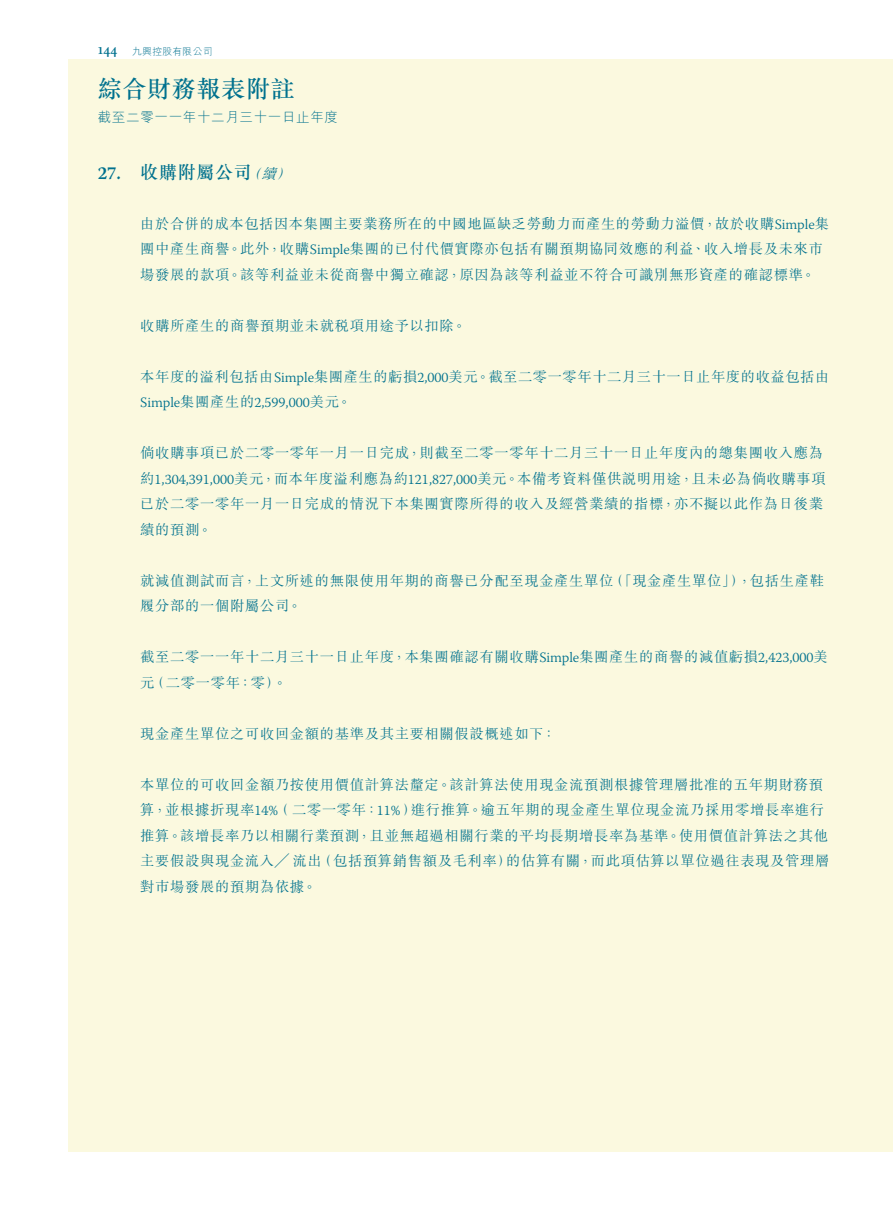
<style>
.page{position:relative;width:893px;height:1212px;background:#fff}
.page>*{position:absolute;margin:0;border:0;box-sizing:border-box;transform-origin:0 0}
.t1{font:500 24px "M Sung HK";letter-spacing:.03em;color:#00718e}
.Heading_1{font:500 18px "M Sung HK";letter-spacing:.04em;color:#00718e}
.Body_Text{font:300 14.25px/25.5px "M Sung HK";letter-spacing:.05em;color:#00718e}
.t2{font:300 13.5px "M Hei HK";letter-spacing:.05em;color:#00718e}
.t3{font:300 9.75px "M Hei HK";letter-spacing:.035em;color:#00718e}
.s1{font-family:"Plantagenet Cherokee";font-weight:400;font-size:15px}
.s2{font-family:"Warnock Pro";font-weight:600}
.s3{font-weight:300;font-style:italic;font-size:14.25px}
.s4{font-family:"Warnock Pro"}
</style>
<div class="page">
<div style="left:68px;top:60px;width:825px;height:1092px;background:#fbf9df"></div>
<p class="t3" style="left:98px;top:46px;width:116px"><span class="s1">144</span> 九興控股有限公司</p>
<h1 class="t1" style="left:98px;top:73px;width:199px">綜合財務報表附註</h1>
<p class="t2" style="left:98px;top:110px;width:242px">截至二零一一年十二月三十一日止年度</p>
<p class="Heading_1" style="left:98px;top:160px;width:199px"><span class="s2">27.</span> 收購附屬公司<span class="s3">（續）</span></p>
<p class="Body_Text" style="left:140px;top:210px;width:690px">由於合併的成本包括因本集團主要業務所在的中國地區缺乏勞動力而產生的勞動力溢價，故於收購<span class="s4">Simple</span>集團中產生商譽。此外，收購<span class="s4">Simple</span>集團的已付代價實際亦包括有關預期協同效應的利益、收入增長及未來市場發展的款項。該等利益並未從商譽中獨立確認，原因為該等利益並不符合可識別無形資產的確認標準。</p>
<p class="Body_Text" style="left:140px;top:312px;width:327px">收購所產生的商譽預期並未就稅項用途予以扣除。</p>
<p class="Body_Text" style="left:140px;top:363px;width:690px">本年度的溢利包括由<span class="s4">Simple</span>集團產生的虧損<span class="s4">2,000</span>美元。截至二零一零年十二月三十一日止年度的收益包括由<br><span class="s4">Simple</span>集團產生的<span class="s4">2,599,000</span>美元。</p>
<p class="Body_Text" style="left:140px;top:439px;width:687px">倘收購事項已於二零一零年一月一日完成，則截至二零一零年十二月三十一日止年度內的總集團收入應為約<span class="s4">1,304,391,000</span>美元，而本年度溢利應為約<span class="s4">121,827,000</span>美元。本備考資料僅供說明用途，且未必為倘收購事項已於二零一零年一月一日完成的情況下本集團實際所得的收入及經營業績的指標，亦不擬以此作為日後業績的預測。</p>
<p class="Body_Text" style="left:140px;top:567px;width:685px">就減值測試而言，上文所述的無限使用年期的商譽已分配至現金產生單位（「現金產生單位」），包括生產鞋履分部的一個附屬公司。</p>
<p class="Body_Text" style="left:140px;top:643px;width:689px">截至二零一一年十二月三十一日止年度，本集團確認有關收購<span class="s4">Simple</span>集團產生的商譽的減值虧損<span class="s4">2,423,000</span>美元（二零一零年：零）。</p>
<p class="Body_Text" style="left:140px;top:720px;width:417px">現金產生單位之可收回金額的基準及其主要相關假設概述如下：</p>
<p class="Body_Text" style="left:140px;top:771px;width:690px">本單位的可收回金額乃按使用價值計算法釐定。該計算法使用現金流預測根據管理層批准的五年期財務預算，並根據折現率<span class="s4">14%</span>（二零一零年：<span class="s4">11%</span>）進行推算。逾五年期的現金產生單位現金流乃採用零增長率進行推算。該增長率乃以相關行業預測，且並無超過相關行業的平均長期增長率為基準。使用價值計算法之其他主要假設與現金流入╱ 流出（包括預算銷售額及毛利率）的估算有關，而此項估算以單位過往表現及管理層對巿場發展的預期為依據。</p>
</div>
